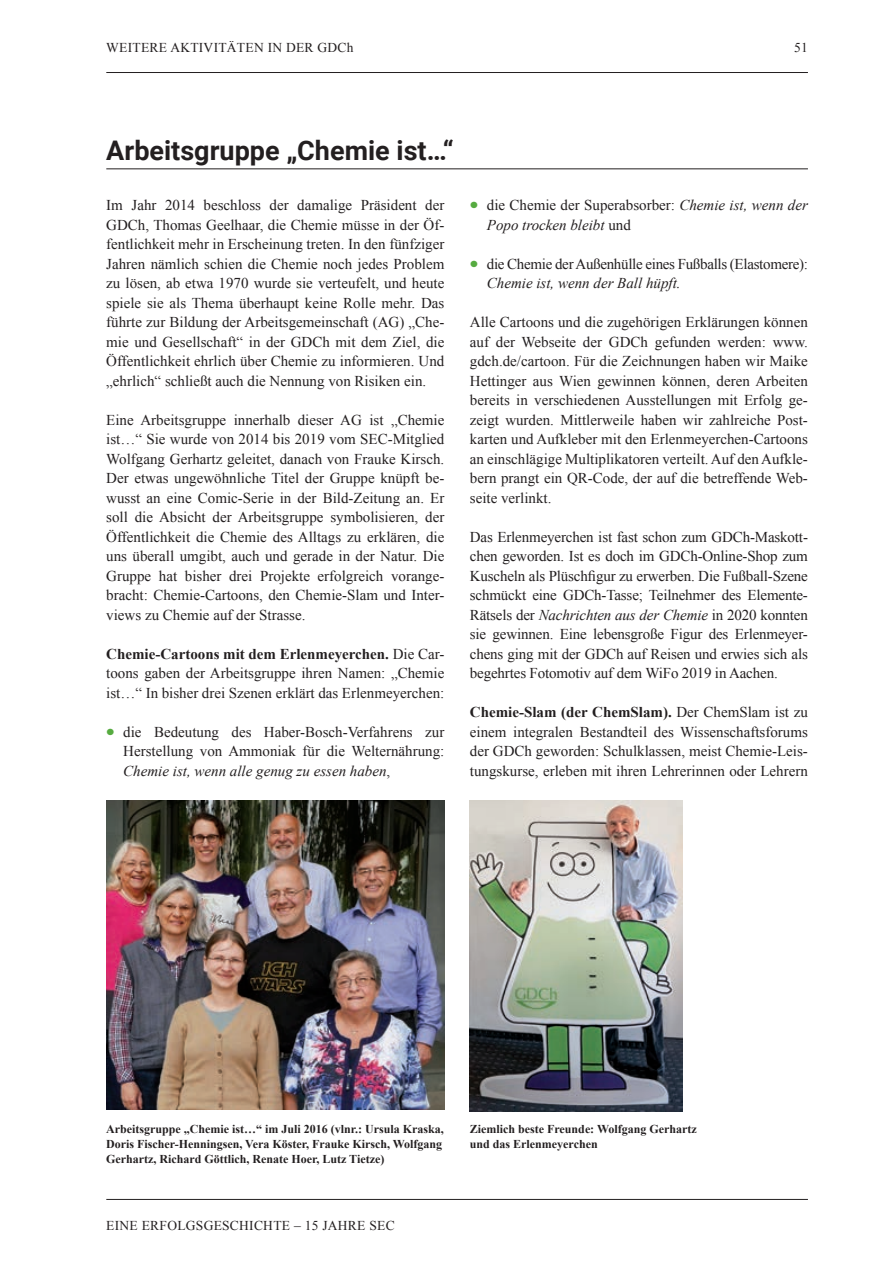
<style>
.page{position:relative;width:893px;height:1263px;background:#fff}
.page>*{position:absolute;margin:0;border:0;box-sizing:border-box;transform-origin:0 0}
.t1{font:700 27px "Roboto";color:#231f20}
.t2{font:15px/19.5px "Times New Roman";color:#231f20;text-align:justify}
.t3{font:15px/19.5px "Times New Roman";letter-spacing:-.02em;color:#231f20}
.t4{font:italic 15px/19.5px "Times New Roman";color:#231f20}
.t5{font:13.5px "Times New Roman";letter-spacing:.02em;color:#231f20}
.t6{font:700 12px/15px "Times New Roman";color:#231f20}
.s1{font-weight:700}
.s2{font-weight:700;font-size:24px;color:#56ab40}
.s3{font-style:italic}
.s4{font-weight:700;font-style:normal;font-size:24px;color:#56ab40}
.s5{font-style:normal}
</style>
<div class="page">
<hr style="left:106px;top:1199px;width:702px;height:1px;background:#231f20">
<hr style="left:106px;top:72px;width:702px;height:1px;background:#231f20">
<hr style="left:106px;top:169px;width:702px;height:1px;background:#231f20">
<img style="left:470px;top:801px;width:212px;height:310px">
<img style="left:106px;top:801px;width:338px;height:308px">
<p class="t5" style="left:106px;top:38px;width:249px">WEITERE AKTIVITÄTEN IN DER GDCh</p>
<p class="t5" style="left:794px;top:38px;width:15px">51</p>
<h1 class="t1" style="left:106px;top:132px;width:349px">Arbeitsgruppe „Chemie ist…“</h1>
<p class="t2" style="left:106px;top:195px;width:340px">Im Jahr 2014 beschloss der damalige Präsident der GDCh, Thomas Geelhaar, die Chemie müsse in der Öf&shy;fentlichkeit mehr in Erscheinung treten. In den fünfziger Jahren nämlich schien die Chemie noch jedes Problem zu lösen, ab etwa 1970 wurde sie verteufelt, und heute spiele sie als Thema überhaupt keine Rolle mehr. Das führte zur Bildung der Arbeitsgemeinschaft (AG) „Che&shy;mie und Gesellschaft“ in der GDCh mit dem Ziel, die Öffentlichkeit ehrlich über Chemie zu informieren. Und „ehrlich“ schließt auch die Nennung von Risiken ein.</p>
<p class="t2" style="left:106px;top:410px;width:340px">Eine Arbeitsgruppe innerhalb dieser AG ist „Chemie ist…“ Sie wurde von 2014 bis 2019 vom SEC-Mitglied Wolfgang Gerhartz geleitet, danach von Frauke Kirsch.<br>Der etwas ungewöhnliche Titel der Gruppe knüpft be&shy;wusst an eine Comic-Serie in der Bild-Zeitung an. Er soll die Absicht der Arbeitsgruppe symbolisieren, der Öffentlichkeit die Chemie des Alltags zu erklären, die uns überall umgibt, auch und gerade in der Natur. Die Gruppe hat bisher drei Projekte erfolgreich vorange&shy;bracht: Chemie-Cartoons, den Chemie-Slam und Inter&shy;views zu Chemie auf der Strasse.</p>
<p class="t2" style="left:106px;top:644px;width:340px"><span class="s1">Chemie-Cartoons mit dem Erlenmeyerchen.</span> Die Car&shy;toons gaben der Arbeitsgruppe ihren Namen: „Chemie ist…“ In bisher drei Szenen erklärt das Erlenmeyerchen:</p>
<p class="t2" style="left:123px;top:722px;width:323px;text-indent:-17px"><span class="s2">•</span> die Bedeutung des Haber-Bosch-Verfahrens zur Herstellung von Ammoniak für die Welternährung:<br><span class="s3">Chemie ist, wenn alle genug zu essen haben</span>,</p>
<p class="t4" style="left:487px;top:195px;width:323px;text-indent:-17px"><span class="s4">•</span> <span class="s5">die Chemie der Superabsorber:</span> Chemie ist, wenn der<br>Popo trocken bleibt <span class="s5">und</span></p>
<p class="t3" style="left:487px;top:254px;width:323px;text-indent:-17px"><span class="s2">•</span> die Chemie der Außenhülle eines Fußballs (Elastomere):<br><span class="s3">Chemie ist, wenn der Ball hüpft.</span></p>
<p class="t2" style="left:470px;top:312px;width:340px">Alle Cartoons und die zugehörigen Erklärungen können auf der Webseite der GDCh gefunden werden: www. gdch.de/cartoon. Für die Zeichnungen haben wir Maike Hettinger aus Wien gewinnen können, deren Arbeiten bereits in verschiedenen Ausstellungen mit Erfolg ge&shy;zeigt wurden. Mittlerweile haben wir zahlreiche Post&shy;karten und Aufkleber mit den Erlenmeyerchen-Cartoons an einschlägige Multiplikatoren verteilt. Auf den Aufkle&shy;bern prangt ein QR-Code, der auf die betreffende Web&shy;seite verlinkt.</p>
<p class="t2" style="left:470px;top:527px;width:340px">Das Erlenmeyerchen ist fast schon zum GDCh-Maskott&shy;chen geworden. Ist es doch im GDCh-Online-Shop zum Kuscheln als Plüschfigur zu erwerben. Die Fußball-Szene schmückt eine GDCh-Tasse; Teilnehmer des Elemente-Rätsels der <span class="s3">Nachrichten aus der Chemie</span> in 2020 konnten sie gewinnen. Eine lebensgroße Figur des Erlenmeyer&shy;chens ging mit der GDCh auf Reisen und erwies sich als begehrtes Fotomotiv auf dem WiFo 2019 in Aachen.</p>
<p class="t2" style="left:470px;top:702px;width:340px"><span class="s1">Chemie-Slam (der ChemSlam).</span> Der ChemSlam ist zu einem integralen Bestandteil des Wissenschaftsforums der GDCh geworden: Schulklassen, meist Chemie-Leis&shy;tungskurse, erleben mit ihren Lehrerinnen oder Lehrern</p>
<p class="t6" style="left:106px;top:1121px;width:339px">Arbeitsgruppe „Chemie ist…“ im Juli 2016 (vlnr.: Ursula Kraska,<br>Doris Fischer-Henningsen, Vera Köster, Frauke Kirsch, Wolfgang<br>Gerhartz, Richard Göttlich, Renate Hoer, Lutz Tietze)</p>
<p class="t5" style="left:106px;top:1216px;width:290px">EINE ERFOLGSGESCHICHTE – 15 JAHRE SEC</p>
<p class="t6" style="left:470px;top:1121px;width:228px">Ziemlich beste Freunde: Wolfgang Gerhartz und das Erlenmeyerchen</p>
</div>
